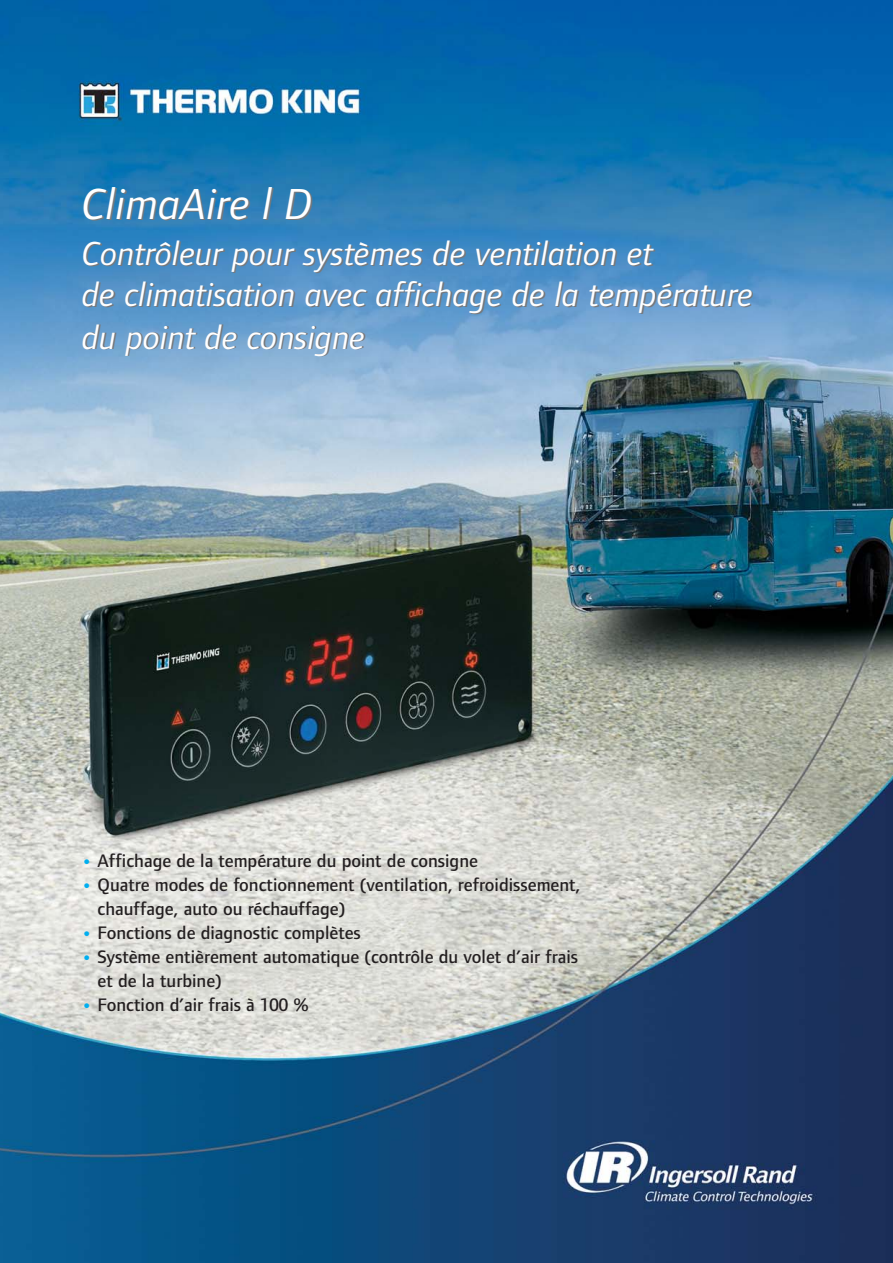
<style>
.page{position:relative;width:893px;height:1263px;background:#fff}
.page>*{position:absolute;margin:0;border:0;box-sizing:border-box;transform-origin:0 0}
.t1{font:italic 45px "Foundry Form Sans";color:#fff}
.t2{font:italic 34.5px/42px "Foundry Form Sans";color:#fff}
.t3{font:500 18.75px/24px "Foundry Form Sans";color:#231f20}
.s1{font-weight:800;color:#00aeef}
</style>
<div class="page">
<img style="left:0;top:0;width:892px;height:1263px">
<h1 class="t1" style="left:82px;top:188px;width:232px">ClimaAire l D</h1>
<h2 class="t2" style="left:82px;top:236px;width:672px">Contrôleur pour systèmes de ventilation et<br>de climatisation avec affichage de la température du point de consigne</h2>
<p class="t3" style="left:82px;top:851px;width:397px"><span class="s1">•</span> Affichage de la température du point de consigne</p>
<p class="t3" style="left:97px;top:875px;width:484px;text-indent:-15px"><span class="s1">•</span> Quatre modes de fonctionnement (ventilation, refroidissement, chauffage, auto ou réchauffage)</p>
<p class="t3" style="left:82px;top:923px;width:280px"><span class="s1">•</span> Fonctions de diagnostic complètes</p>
<p class="t3" style="left:97px;top:947px;width:482px;text-indent:-15px"><span class="s1">•</span> Système entièrement automatique (contrôle du volet d’air frais et de la turbine)</p>
<p class="t3" style="left:82px;top:995px;width:228px"><span class="s1">•</span> Fonction d’air frais à 100 %</p>
</div>
